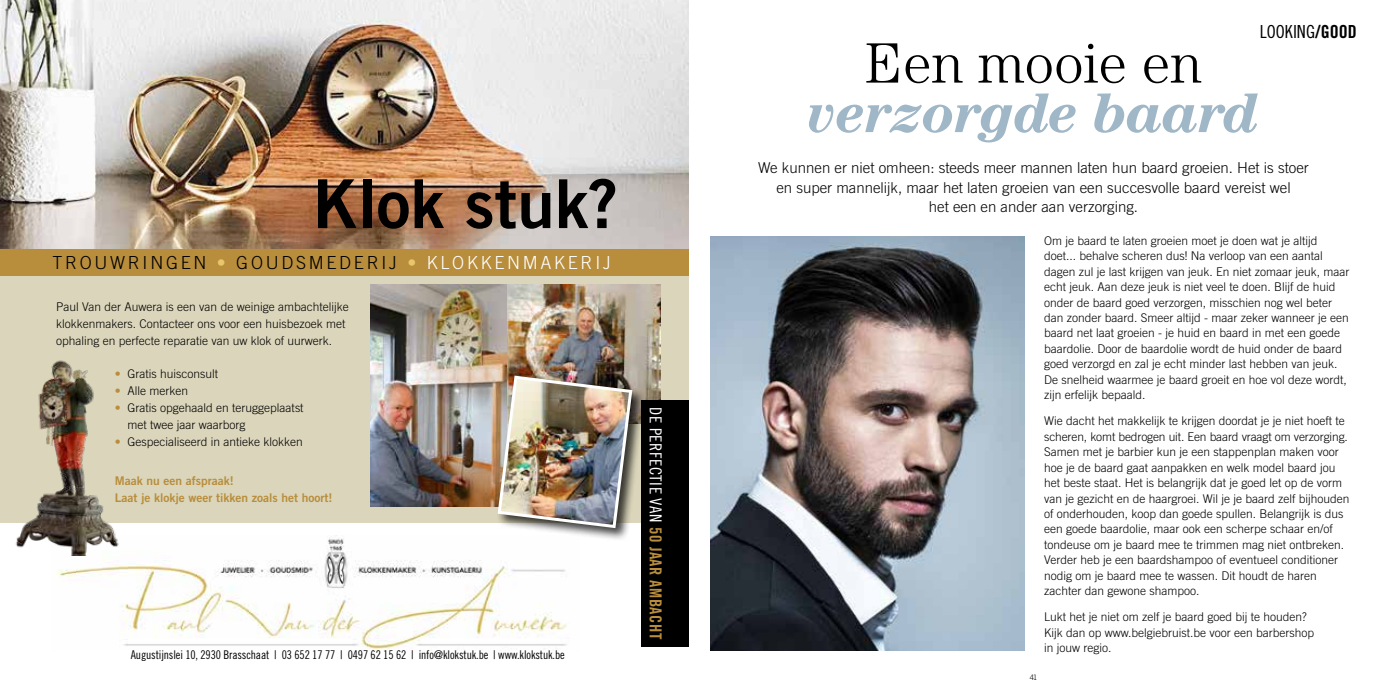
<style>
.page{position:relative;width:1378px;height:689px;background:#fff}
.page>*{position:absolute;margin:0;border:0;box-sizing:border-box;transform-origin:0 0}
.t1{font:67.5px "Trade Gothic LT Std Bd 2";color:#000}
.t2{font:italic 700 57px "Century Std";letter-spacing:-.02em;color:#a0b7c7}
.t3{font:300 57px "Century Std";color:#000}
.t4{font:300 18px "Trade Gothic LT Std";letter-spacing:.15em;color:#000}
.t5{font:18px "Trade Gothic LT Std Cn 18";color:#000}
.t6{font:16.5px "Trade Gothic LT Std Cn 18";letter-spacing:.03em;color:#fff}
.t7{font:300 15px/19.5px "Trade Gothic LT Std";color:#000;text-align:center}
.t8{font:300 12px/15.5px "Trade Gothic LT Std";color:#000}
.t9{font:12px "Trade Gothic LT Std Cn 18";letter-spacing:-.01em;color:#000}
.t10{font:12px/17px "Trade Gothic LT Std Bd 2";color:#b88d3c}
.t11{font:300 7.5px "Trade Gothic LT Std";color:#000}
.s1{color:#e9c56c}
.s2{color:#fff}
.s3{color:#b88d3c}
.s4{font-family:"Trade Gothic LT Std Bd Cn 20";color:#b88d3c}
.s5{font-family:"Trade Gothic LT Std Bd Cn 20"}
</style>
<div class="page">
<img style="left:710px;top:236px;width:315px;height:415px">
<div style="left:0;top:271px;width:689px;height:252px;background:#dbd6bb"></div>
<img style="left:507px;top:285px;width:154px;height:115px">
<img style="left:56px;top:537px;width:511px;height:114px">
<img style="left:0;top:0;width:688px;height:249px">
<div style="left:0;top:249px;width:689px;height:27px;background:#b88d3c"></div>
<img style="left:371px;top:285px;width:136px;height:221px">
<img style="left:15px;top:360px;width:109px;height:196px">
<div style="left:642px;top:400px;width:47px;height:246px;background:#000"></div>
<div style="left:496px;top:374px;width:150px;height:168px;background:#000;opacity:.75"></div>
<img style="left:496px;top:374px;width:138px;height:156px">
<h1 class="t1" style="left:313px;top:162px;width:307px">Klok stuk?</h1>
<h3 class="t4" style="left:52px;top:252px;width:560px">TROUWRINGEN <span class="s1">•</span> GOUDSMEDERIJ <span class="s1">•</span> <span class="s2">KLOKKENMAKERIJ</span></h3>
<p class="t8" style="left:56px;top:298px;width:294px;line-height:17px">Paul Van der Auwera is een van de weinige ambachtelijke klokkenmakers. Contacteer ons voor een huisbezoek met ophaling en perfecte reparatie van uw klok of uurwerk.</p>
<p class="t8" style="left:115px;top:365px;width:105px"><span class="s3">•</span> Gratis huisconsult</p>
<p class="t8" style="left:115px;top:382px;width:75px"><span class="s3">•</span> Alle merken</p>
<p class="t8" style="left:128px;top:399px;width:178px;line-height:17px;text-indent:-13px"><span class="s3">•</span> Gratis opgehaald en teruggeplaatst met twee jaar waarborg</p>
<p class="t8" style="left:115px;top:433px;width:190px"><span class="s3">•</span> Gespecialiseerd in antieke klokken</p>
<p class="t10" style="left:115px;top:472px;width:219px">Maak nu een afspraak!<br>Laat je klokje weer tikken zoals het hoort!</p>
<p class="t9" style="left:131px;top:648px;width:435px">Augustijnslei 10, 2930 Brasschaat | 03 652 17 77 | 0497 62 15 62 | info@klokstuk.be | www.klokstuk.be</p>
<h3 class="t6" style="left:665px;top:407px;width:234px;rotate:90deg">DE PERFECTIE VAN <span class="s4">50 JAAR AMBACHT</span></h3>
<h3 class="t5" style="left:1260px;top:21px;width:99px">LOOKING<span class="s5">/GOOD</span></h3>
<h2 class="t3" style="left:865px;top:30px;width:338px">Een mooie en</h2>
<h2 class="t2" style="left:807px;top:79px;width:454px">verzorgde baard</h2>
<p class="t7" style="left:758px;top:158px;width:552px">We kunnen er niet omheen: steeds meer mannen laten hun baard groeien. Het is stoer en super mannelijk, maar het laten groeien van een succesvolle baard vereist wel<br>het een en ander aan verzorging.</p>
<p class="t8" style="left:1044px;top:233px;width:307px">Om je baard te laten groeien moet je doen wat je altijd doet... behalve scheren dus! Na verloop van een aantal dagen zul je last krijgen van jeuk. En niet zomaar jeuk, maar echt jeuk. Aan deze jeuk is niet veel te doen. Blijf de huid onder de baard goed verzorgen, misschien nog wel beter dan zonder baard. Smeer altijd - maar zeker wanneer je een baard net laat groeien - je huid en baard in met een goede baardolie. Door de baardolie wordt de huid onder de baard goed verzorgd en zal je echt minder last hebben van jeuk.<br>De snelheid waarmee je baard groeit en hoe vol deze wordt, zijn erfelijk bepaald.</p>
<p class="t8" style="left:1044px;top:413px;width:307px">Wie dacht het makkelijk te krijgen doordat je je niet hoeft te scheren, komt bedrogen uit. Een baard vraagt om verzorging.<br>Samen met je barbier kun je een stappenplan maken voor hoe je de baard gaat aanpakken en welk model baard jou het beste staat. Het is belangrijk dat je goed let op de vorm van je gezicht en de haargroei. Wil je je baard zelf bijhouden of onderhouden, koop dan goede spullen. Belangrijk is dus een goede baardolie, maar ook een scherpe schaar en/of tondeuse om je baard mee te trimmen mag niet ontbreken.<br>Verder heb je een baard shampoo of eventueel conditioner nodig om je baard mee te wassen. Dit houdt de haren zachter dan gewone shampoo.</p>
<p class="t8" style="left:1044px;top:609px;width:272px">Lukt het je niet om zelf je baard goed bij te houden?<br>Kijk dan op www.belgiebruist.be voor een barbershop in jouw regio.</p>
<p class="t11" style="left:1029px;top:672px;width:9px">41</p>
</div>
